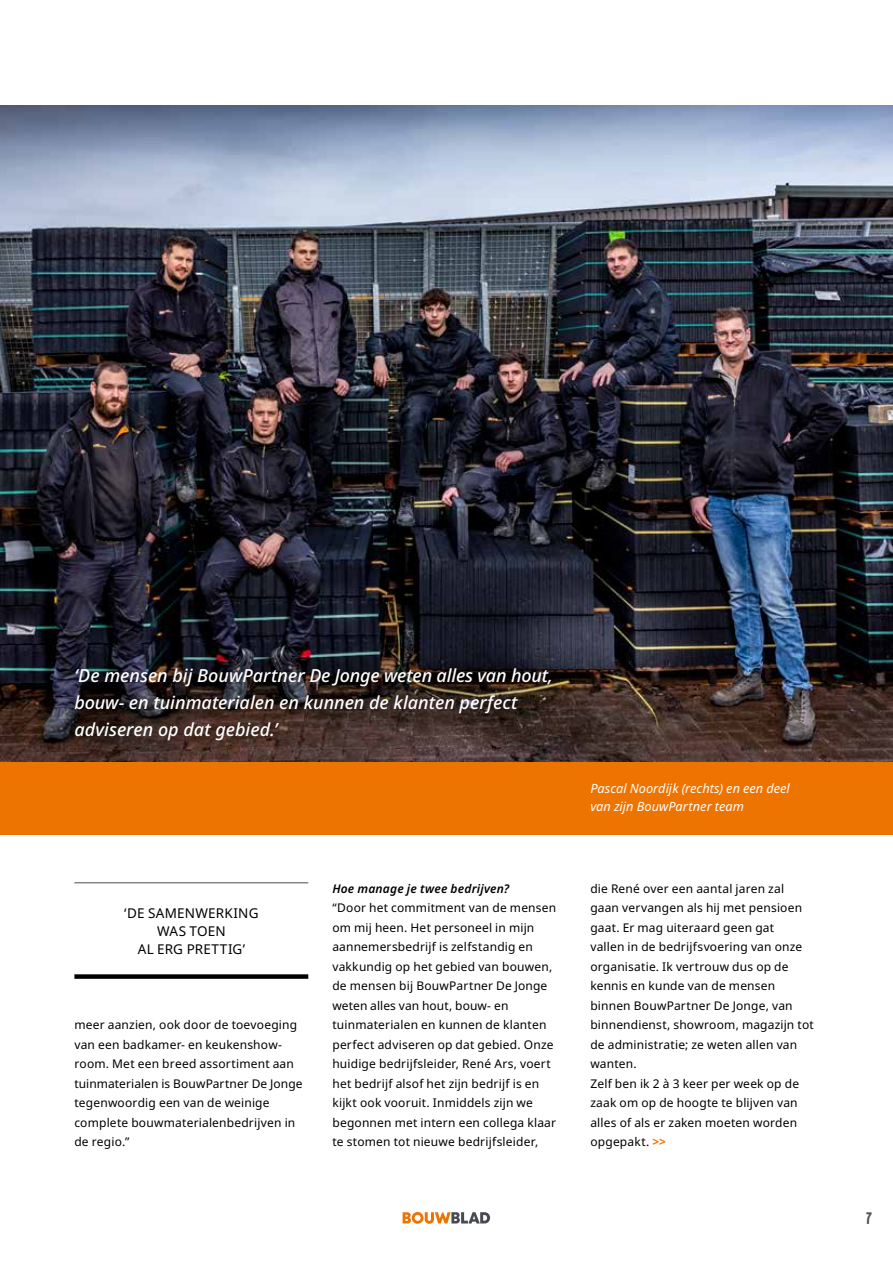
<style>
.page{position:relative;width:893px;height:1263px;background:#fff}
.page>*{position:absolute;margin:0;border:0;box-sizing:border-box;transform-origin:0 0}
.t1{font:italic 500 18px/27px "Noto Sans";color:#fff}
.t2{font:15px "High Voltage Rough";color:#4a4c53}
.t3{font:13.5px/18px "Noto Sans";letter-spacing:.015em;color:#000;text-align:center}
.t4{font:italic 12.75px/18px "Noto Sans";color:#fff}
.t5{font:12px/19.5px "Noto Sans";letter-spacing:.015em;color:#000}
.t6{font:italic 600 12px "Noto Sans";letter-spacing:.015em;color:#000}
.s1{font-weight:700;color:#ee7402}
</style>
<div class="page">
<svg style="left:403px;top:1212px;width:87px;height:12px"></svg>
<div style="left:0;top:105px;width:893px;height:730px;background:#ee7402"></div>
<img style="left:0;top:105px;width:893px;height:656px">
<hr style="left:74px;top:882px;width:234px;height:1px;background:#494b52">
<div style="left:74px;top:974px;width:234px;height:5px;background:#000"></div>
<div style="left:56px;top:650px;width:512px;height:108px;background:#000;opacity:.75"></div>
<h1 class="t1" style="left:74px;top:662px;width:480px">‘De mensen bij BouwPartner De Jonge weten alles van hout, bouw- en tuinmaterialen en kunnen de klanten perfect adviseren op dat gebied.’</h1>
<p class="t3" style="left:124px;top:904px;width:136px">‘DE SAMENWERKING<br>WAS TOEN<br>AL ERG PRETTIG’</p>
<p class="t5" style="left:74px;top:1015px;width:230px">meer aanzien, ook door de toevoeging van een badkamer- en keukenshow&shy;room. Met een breed assortiment aan tuinmaterialen is BouwPartner De Jonge tegenwoordig een van de weinige complete bouwmaterialenbedrijven in de regio.”</p>
<p class="t6" style="left:332px;top:880px;width:178px">Hoe manage je twee bedrijven?</p>
<p class="t5" style="left:332px;top:898px;width:225px">“Door het commitment van de mensen om mij heen. Het personeel in mijn aannemersbedrijf is zelfstandig en vakkundig op het gebied van bouwen, de mensen bij BouwPartner De Jonge weten alles van hout, bouw- en tuinmaterialen en kunnen de klanten perfect adviseren op dat gebied. Onze huidige bedrijfsleider, René Ars, voert het bedrijf alsof het zijn bedrijf is en kijkt ook vooruit. Inmiddels zijn we begonnen met intern een collega klaar te stomen tot nieuwe bedrijfsleider,</p>
<p class="t4" style="left:590px;top:780px;width:201px">Pascal Noordijk (rechts) en een deel van zijn BouwPartner team</p>
<p class="t5" style="left:590px;top:879px;width:225px">die René over een aantal jaren zal gaan vervangen als hij met pensioen gaat. Er mag uiteraard geen gat<br>vallen in de bedrijfsvoering van onze organisatie. Ik vertrouw dus op de kennis en kunde van de mensen binnen BouwPartner De Jonge, van binnendienst, showroom, magazijn tot de administratie; ze weten allen van wanten.<br>Zelf ben ik 2 à 3 keer per week op de zaak om op de hoogte te blijven van alles of als er zaken moeten worden opgepakt. <span class="s1">&gt;&gt;</span></p>
<p class="t2" style="left:866px;top:1210px;width:7px">7</p>
</div>
